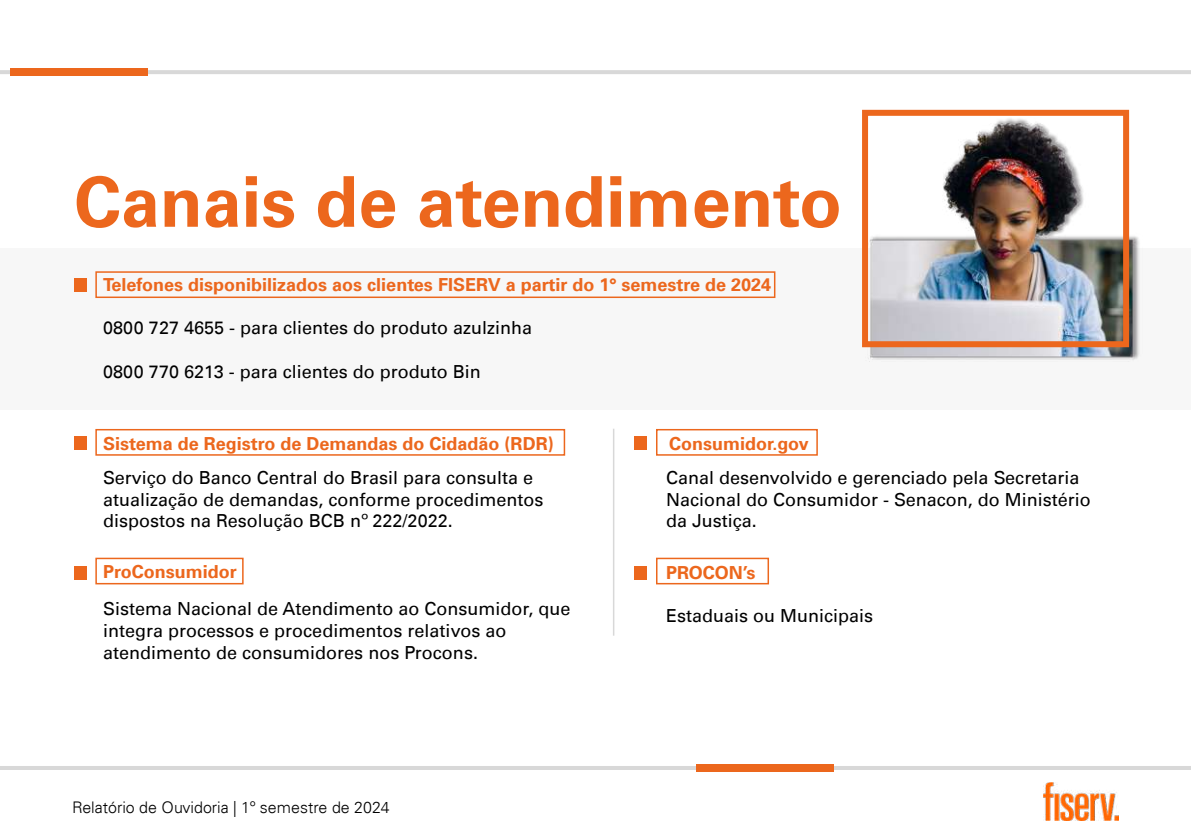
<style>
.page{position:relative;width:1191px;height:840px;background:#fff}
.page>*{position:absolute;margin:0;border:0;box-sizing:border-box;transform-origin:0 0}
.t1{font:700 70px "Univers For Fiserv 65";color:#ec671d}
.t2{font:18px/21.6px "Univers For Fiserv 55";color:#000}
.t3{font:700 18px "Univers For Fiserv 65";color:#ec671d}
.t4{font:300 16px "Univers For Fiserv 45";color:#000}
</style>
<div class="page">
<img style="left:1043px;top:782px;width:76px;height:37px">
<div style="left:0;top:248px;width:1191px;height:162px;background:#f7f7f7"></div>
<svg style="left:0;top:765px;width:1191px;height:4px;fill:#d8d8d8"></svg>
<div style="left:696px;top:763px;width:137px;height:8px;background:#ec671d"></div>
<div style="left:74px;top:278px;width:13px;height:13px;background:#ec671d"></div>
<hr style="left:0;top:70px;width:1191px;height:4px;background:#d8d8d8">
<div style="left:10px;top:68px;width:137px;height:8px;background:#ec671d"></div>
<div style="left:95px;top:271px;width:680px;height:27px;border:2px solid #ec671d"></div>
<div style="left:95px;top:428px;width:470px;height:27px;border:2px solid #ec671d"></div>
<div style="left:95px;top:557px;width:149px;height:27px;border:2px solid #ec671d"></div>
<div style="left:656px;top:428px;width:162px;height:27px;border:2px solid #ec671d"></div>
<div style="left:656px;top:557px;width:113px;height:27px;border:2px solid #ec671d"></div>
<div style="left:74px;top:436px;width:13px;height:13px;background:#ec671d"></div>
<div style="left:74px;top:566px;width:13px;height:13px;background:#ec671d"></div>
<div style="left:634px;top:436px;width:12px;height:13px;background:#ec671d"></div>
<div style="left:634px;top:566px;width:12px;height:13px;background:#ec671d"></div>
<hr style="left:613px;top:428px;width:1px;height:207px;background:#d8d8d8">
<img style="left:862px;top:109px;width:277px;height:253px">
<div style="left:862px;top:110px;width:267px;height:237px;border:6px solid #ec671d"></div>
<h1 class="t1" style="left:74px;top:160px;width:769px">Canais de atendimento</h1>
<p class="t3" style="left:103px;top:274px;width:669px">Telefones disponibilizados aos clientes FISERV a partir do 1° semestre de 2024</p>
<p class="t2" style="left:103px;top:317px;width:430px">0800 727 4655 - para clientes do produto azulzinha</p>
<p class="t2" style="left:103px;top:360px;width:379px">0800 770 6213 - para clientes do produto Bin</p>
<p class="t3" style="left:103px;top:432px;width:452px">Sistema de Registro de Demandas do Cidadão (RDR)</p>
<p class="t3" style="left:669px;top:432px;width:141px">Consumidor.gov</p>
<p class="t2" style="left:103px;top:466px;width:442px">Serviço do Banco Central do Brasil para consulta e atualização de demandas, conforme procedimentos dispostos na Resolução BCB nº 222/2022.</p>
<p class="t3" style="left:103px;top:560px;width:135px">ProConsumidor</p>
<p class="t2" style="left:103px;top:598px;width:469px">Sistema Nacional de Atendimento ao Consumidor, que integra processos e procedimentos relativos ao atendimento de consumidores nos Procons.</p>
<p class="t2" style="left:666px;top:466px;width:426px">Canal desenvolvido e gerenciado pela Secretaria<br>Nacional do Consumidor - Senacon, do Ministério da Justiça.</p>
<p class="t3" style="left:666px;top:561px;width:91px">PROCON’s</p>
<p class="t2" style="left:666px;top:604px;width:209px">Estaduais ou Municipais</p>
<p class="t4" style="left:72px;top:797px;width:319px">Relatório de Ouvidoria | 1º semestre de 2024</p>
</div>
